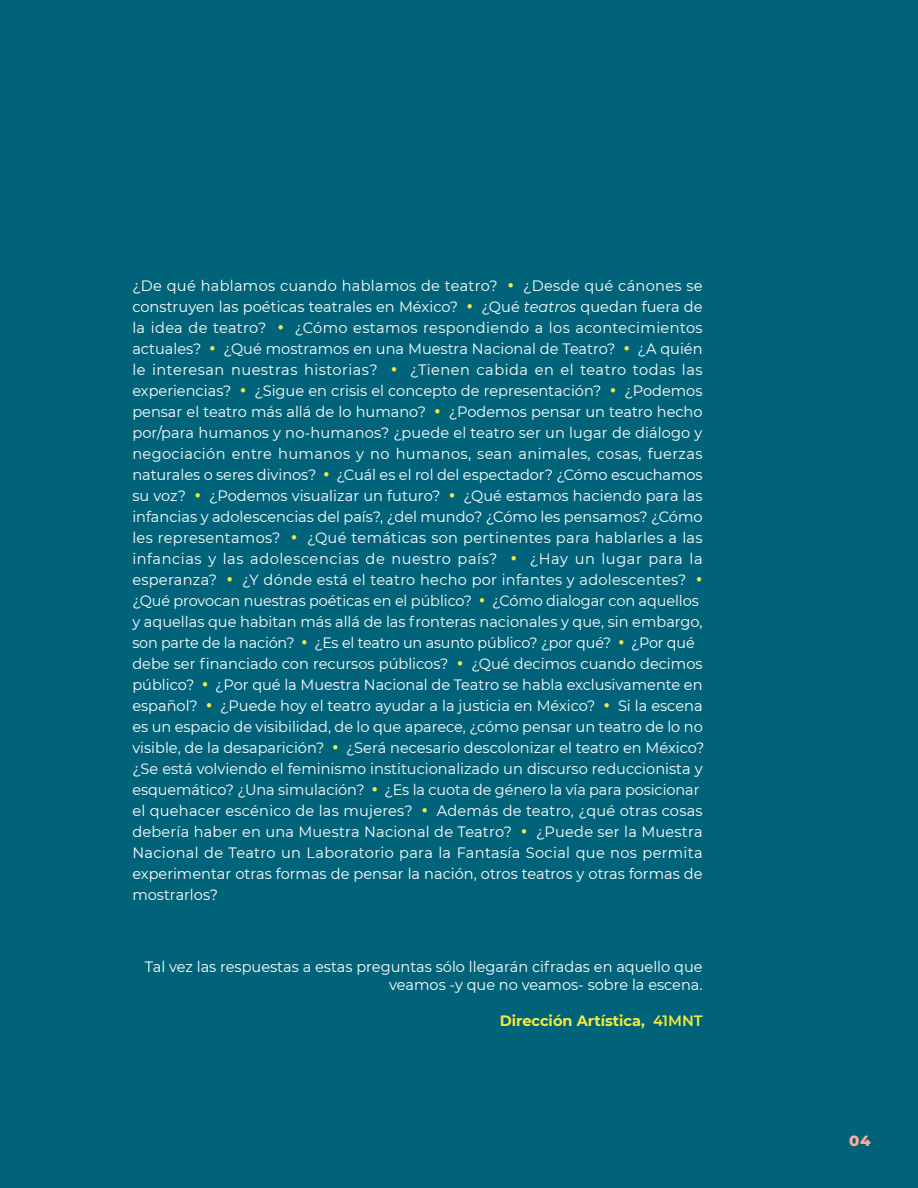
<style>
.page{position:relative;width:918px;height:1188px;background:#00637a}
.page>*{position:absolute;margin:0;border:0;box-sizing:border-box;transform-origin:0 0}
.t1{font:15px/21px "Montserrat";color:#fff}
.t2{font:700 15px "Montserrat";color:#f4eb3d}
.t3{font:800 15px "Montserrat";color:#ffaea0}
.s1{color:#f4eb3d}
.s2{font-style:italic}
.s3{font-weight:600}
</style>
<div class="page">
<p class="t1" style="left:132px;top:275px;width:574px">¿De qué hablamos cuando hablamos de teatro? <span class="s1">•</span> ¿Desde qué cánones se construyen las poéticas teatrales en México? <span class="s1">•</span> ¿Qué <span class="s2">teatros</span> quedan fuera de la idea de teatro? <span class="s1">•</span> ¿Cómo estamos respondiendo a los acontecimientos actuales? <span class="s1">•</span> ¿Qué mostramos en una Muestra Nacional de Teatro? <span class="s1">•</span> ¿A quién le interesan nuestras historias? <span class="s1">•</span> ¿Tienen cabida en el teatro todas las experiencias? <span class="s1">•</span> ¿Sigue en crisis el concepto de representación? <span class="s1">•</span> ¿Podemos pensar el teatro más allá de lo humano? <span class="s1">•</span> ¿Podemos pensar un teatro hecho por/para humanos y no-humanos? ¿puede el teatro ser un lugar de diálogo y negociación entre humanos y no humanos, sean animales, cosas, fuerzas naturales o seres divinos? <span class="s1">•</span> ¿Cuál es el rol del espectador? ¿Cómo escuchamos su voz? <span class="s1">•</span> ¿Podemos visualizar un futuro? <span class="s1">•</span> ¿Qué estamos haciendo para las infancias y adolescencias del país?, ¿del mundo? ¿Cómo les pensamos? ¿Cómo les representamos? <span class="s1">•</span> ¿Qué temáticas son pertinentes para hablarles a las infancias y las adolescencias de nuestro país? <span class="s1">•</span> ¿Hay un lugar para la esperanza? <span class="s1">•</span> ¿Y dónde está el teatro hecho por infantes y adolescentes? <span class="s1">• </span>¿Qué provocan nuestras poéticas en el público? <span class="s1">•</span> ¿Cómo dialogar con aquellos y aquellas que habitan más allá de las fronteras nacionales y que, sin embargo, son parte de la nación? <span class="s1">•</span> ¿Es el teatro un asunto público? ¿por qué? <span class="s1">•</span> ¿Por qué debe ser financiado con recursos públicos? <span class="s1">•</span> ¿Qué decimos cuando decimos público? <span class="s1">•</span> ¿Por qué la Muestra Nacional de Teatro se habla exclusivamente en español? <span class="s1">•</span> ¿Puede hoy el teatro ayudar a la justicia en México? <span class="s1">•</span> Si la escena es un espacio de visibilidad, de lo que aparece, ¿cómo pensar un teatro de lo no visible, de la desaparición? <span class="s1">•</span> ¿Será necesario descolonizar el teatro en México? ¿Se está volviendo el feminismo institucionalizado un discurso reduccionista y esquemático? ¿Una simulación? <span class="s1">•</span> ¿Es la cuota de género la vía para posicionar el quehacer escénico de las mujeres? <span class="s1">•</span> Además de teatro, ¿qué otras cosas debería haber en una Muestra Nacional de Teatro? <span class="s1">•</span> ¿Puede ser la Muestra Nacional de Teatro un Laboratorio para la Fantasía Social que nos permita experimentar otras formas de pensar la nación, otros teatros y otras formas de mostrarlos?</p>
<p class="t1" style="left:145px;top:957px;width:559px;line-height:18px;text-align:right">Tal vez las respuestas a estas preguntas sólo llegarán cifradas en aquello que veamos -y que no veamos- sobre la escena.</p>
<p class="t2" style="left:500px;top:1010px;width:204px">Dirección Artística, <span class="s3">41MNT</span></p>
<p class="t3" style="left:849px;top:1130px;width:23px">04</p>
</div>
